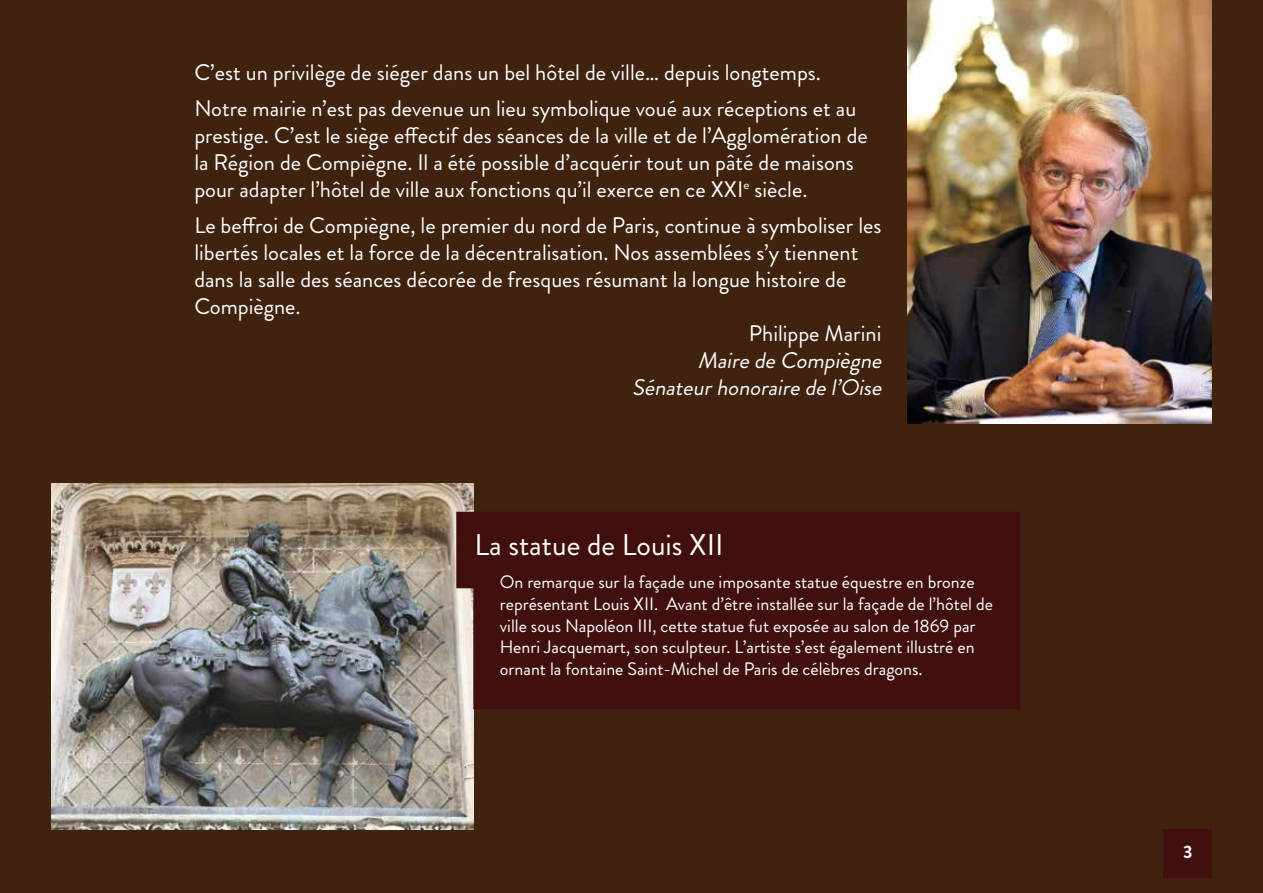
<style>
.page{position:relative;width:1263px;height:893px;background:#40230e}
.page>*{position:absolute;margin:0;border:0;box-sizing:border-box;transform-origin:0 0}
.t1{font:30px "Brandon Grotesque";color:#fff}
.t2{font:22.5px/27px "Brandon Grotesque";color:#fff}
.t3{font:italic 22.5px/27px "Brandon Grotesque";color:#fff;text-align:right}
.t4{font:18px/21.6px "Brandon Grotesque";color:#fff}
.t5{font:700 18px "Brandon Grotesque";color:#fff}
</style>
<div class="page">
<div style="left:1164px;top:829px;width:48px;height:48px;background:#41100e"></div>
<img style="left:907px;top:0;width:305px;height:424px">
<img style="left:51px;top:483px;width:422px;height:346px">
<div style="left:456px;top:512px;width:564px;height:197px;background:#41100e"></div>
<p class="t2" style="left:194px;top:54px;width:663px;line-height:36px">C’est un privilège de siéger dans un bel hôtel de ville… depuis longtemps.<br>Notre mairie n’est pas devenue un lieu symbolique voué aux réceptions et au</p>
<p class="t2" style="left:194px;top:122px;width:675px">prestige. C’est le siège effectif des séances de la ville et de l’Agglomération de la Région de Compiègne. Il a été possible d’acquérir tout un pâté de maisons pour adapter l’hôtel de ville aux fonctions qu’il exerce en ce XXI<sup>e</sup> siècle.</p>
<p class="t2" style="left:194px;top:212px;width:689px">Le beffroi de Compiègne, le premier du nord de Paris, continue à symboliser les</p>
<p class="t2" style="left:194px;top:239px;width:665px">libertés locales et la force de la décentralisation. Nos assemblées s’y tiennent</p>
<p class="t2" style="left:194px;top:266px;width:653px">dans la salle des séances décorée de fresques résumant la longue histoire de</p>
<p class="t2" style="left:194px;top:293px;width:108px">Compiègne.</p>
<p class="t2" style="left:749px;top:320px;width:134px">Philippe Marini</p>
<p class="t3" style="left:632px;top:347px;width:256px">MairedeCompiègne<br>Sénateurhonorairedel’Oise</p>
<h1 class="t1" style="left:474px;top:524px;width:251px">La statue de Louis XII</h1>
<p class="t4" style="left:500px;top:572px;width:495px">On remarque sur la façade une imposante statue équestre en bronze représentant Louis XII. Avant d’être installée sur la façade de l’hôtel de ville sous Napoléon III, cette statue fut exposée au salon de 1869 par Henri Jacquemart, son sculpteur. L’artiste s’est également illustré en ornant la fontaine Saint-Michel de Paris de célèbres dragons.</p>
<p class="t5" style="left:1183px;top:839px;width:11px">3</p>
</div>
